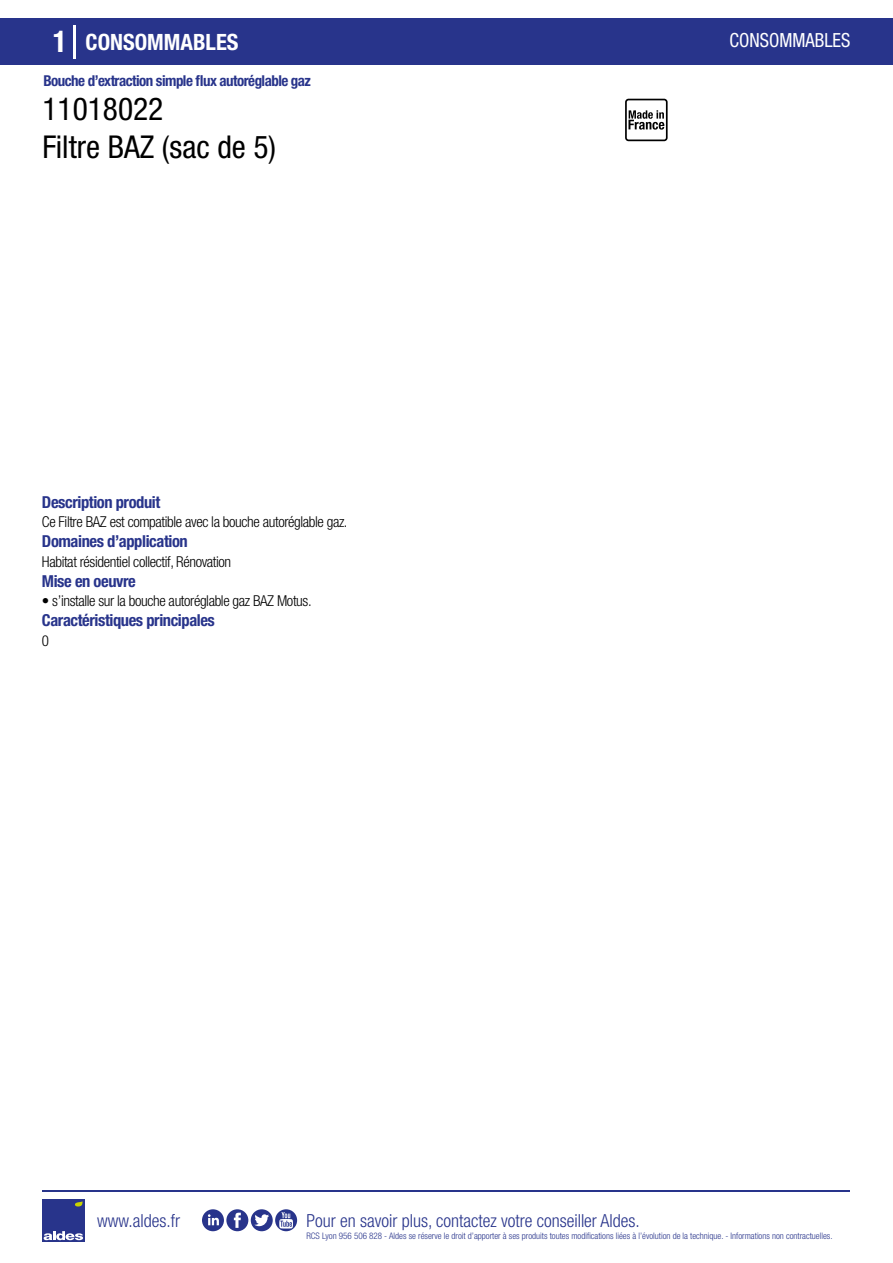
<style>
.page{position:relative;width:893px;height:1263px;background:#fff}
.page>*{position:absolute;margin:0;border:0;box-sizing:border-box;transform-origin:0 0}
.t1{font:condensed 31.5px/37.8px "Helvetica Neue LT Std";color:#000}
.t2{font:700 condensed 22.5px "Helvetica Neue LT Std";color:#fff}
.t3{font:condensed 19.5px "Helvetica Neue LT Std";color:#fff;scale:.95 1}
.t4{font:300 condensed 18px "Helvetica Neue";color:#28348b}
.t5{font:700 condensed 16.5px "Helvetica Neue LT Std";letter-spacing:-.025em;color:#28348b}
.t6{font:300 condensed 15px "Helvetica Neue LT Std";letter-spacing:-.025em;color:#000}
.t7{font:700 condensed 15px "Helvetica Neue LT Std";letter-spacing:-.035em;color:#28348b}
.t8{font:300 condensed 9px "Helvetica Neue";color:#28348b}
.s1{font-size:30px}
</style>
<div class="page">
<div style="left:1px;top:18px;width:892px;height:46px;background:#28348b"></div>
<svg style="left:625px;top:99px;width:43px;height:42px"></svg>
<hr style="left:74px;top:25px;width:2px;height:33px;background:#fff">
<div style="left:42px;top:1199px;width:42px;height:43px;background:#28348b"></div>
<svg style="left:44px;top:1231px;width:39px;height:9px"></svg>
<svg style="left:75px;top:1201px;width:8px;height:5px"></svg>
<hr style="left:42px;top:1190px;width:808px;height:1px;background:#28348b">
<svg style="left:202px;top:1209px;width:95px;height:22px"></svg>
<h2 class="t2" style="left:53px;top:28px;width:187px"><span class="s1">1</span> CONSOMMABLES</h2>
<h3 class="t3" style="left:730px;top:29px;width:129px">CONSOMMABLES</h3>
<h3 class="t7" style="left:43px;top:71px;width:269px">Bouche d’extraction simple flux autoréglable gaz</h3>
<h1 class="t1" style="left:42px;top:90px;width:235px">11018022<br>Filtre BAZ (sac de 5)</h1>
<h3 class="t5" style="left:42px;top:492px;width:120px">Description produit</h3>
<h3 class="t5" style="left:42px;top:531px;width:147px">Domaines d’application</h3>
<h3 class="t5" style="left:42px;top:571px;width:95px">Mise en oeuvre</h3>
<h3 class="t6" style="left:42px;top:513px;width:307px">Ce Filtre BAZ est compatible avec la bouche autoréglable gaz.</h3>
<h3 class="t6" style="left:42px;top:553px;width:191px">Habitat résidentiel collectif, Rénovation</h3>
<h3 class="t6" style="left:42px;top:592px;width:271px">• s’installe sur la bouche autoréglable gaz BAZ Motus.</h3>
<h3 class="t5" style="left:42px;top:610px;width:174px">Caractéristiques principales</h3>
<h3 class="t6" style="left:42px;top:632px;width:9px">0</h3>
<h3 class="t4" style="left:97px;top:1211px;width:84px">www.aldes.fr</h3>
<h3 class="t4" style="left:306px;top:1211px;width:335px">Pour en savoir plus, contactez votre conseiller Aldes.</h3>
<p class="t8" style="left:306px;top:1230px;width:528px">RCS Lyon 956 506 828 - Aldes se réserve le droit d’apporter à ses produits toutes modifications liées à l’évolution de la technique. - Informations non contractuelles.</p>
</div>
